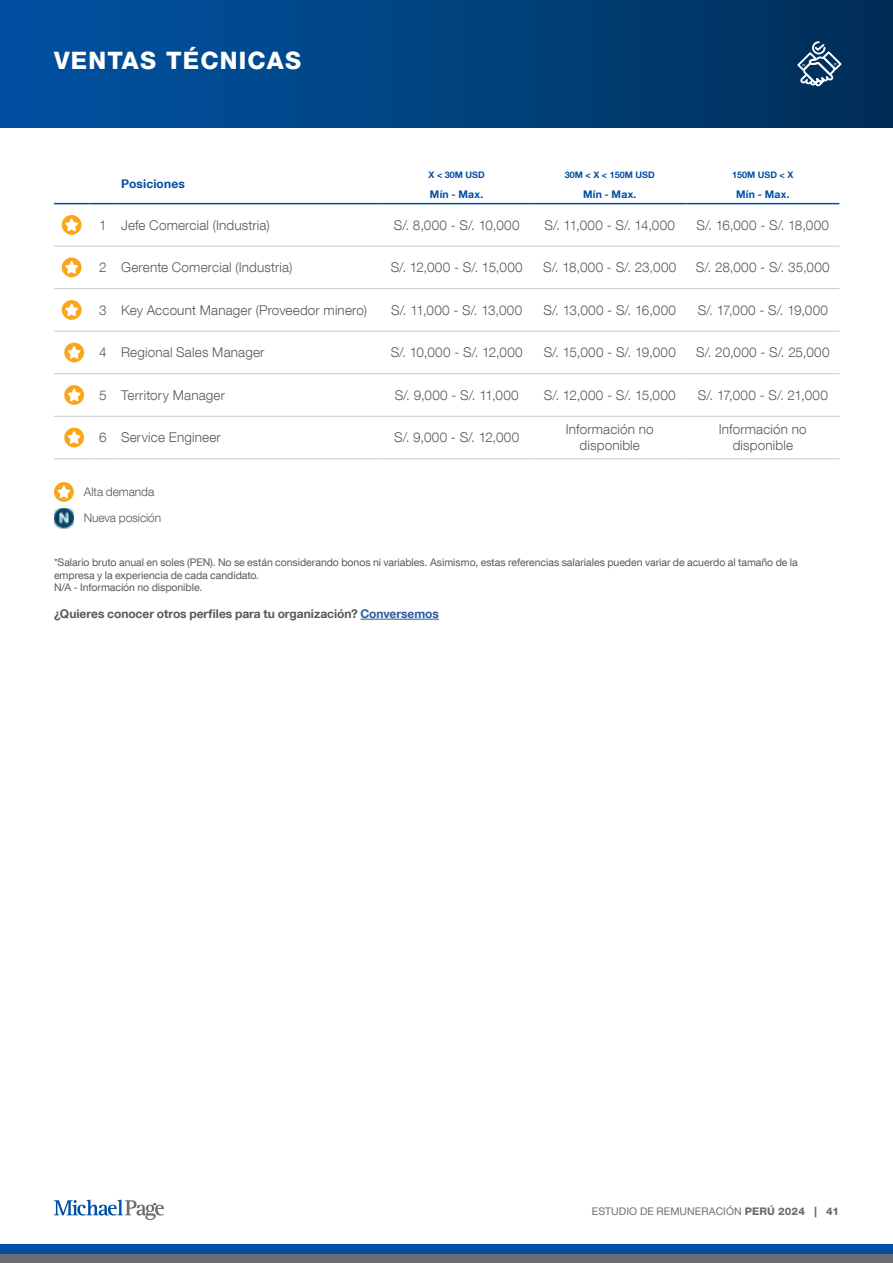
<style>
.page{position:relative;width:893px;height:1263px;background:#fff}
.page>*{position:absolute;margin:0;border:0;box-sizing:border-box;transform-origin:0 0}
.t1{font:800 24px "Helvetica Neue LT Com";letter-spacing:.05em;color:#fff}
.t2{font:300 13.5px/16.2px "Helvetica Neue LT Com";letter-spacing:.01em;color:#58595b;text-align:center}
.t3{font:700 12px "Helvetica Neue LT Com";color:#58595b}
.t4{font:300 12px/25.5px "Helvetica Neue LT Com";letter-spacing:-.01em;color:#58595b}
.t5{font:700 12px "Helvetica Neue LT Com";letter-spacing:.01em;color:#004fa3}
.t6{font:10.5px/12.6px "Helvetica Neue LT Com";letter-spacing:-.005em;color:#58595b}
.t7{font:10.5px "Helvetica Neue LT Com";letter-spacing:.01em;color:#6d6e71}
.t8{font:700 10.5px "Helvetica Neue LT Com";letter-spacing:.02em;color:#004fa3}
.t9{font:700 9px "Helvetica Neue LT Com";color:#004fa3}
.s1{color:#275c9d}
.s2{font-weight:800}
</style>
<div class="page">
<div style="left:0;top:0;width:893px;height:128px;background:linear-gradient(to right,#0053a4,#003057)"></div>
<div style="left:0;top:1253px;width:893px;height:10px;background:#6d6e71"></div>
<div style="left:0;top:1244px;width:893px;height:9px;background:#004fa3"></div>
<svg style="left:54px;top:1199px;width:110px;height:21px"></svg>
<hr style="left:361px;top:619px;width:78px;height:1px;background:#275c9d">
<hr style="left:117px;top:246px;width:263px;height:1px;background:#c7c8ca">
<hr style="left:380px;top:246px;width:153px;height:1px;background:#c7c8ca">
<hr style="left:533px;top:246px;width:153px;height:1px;background:#c7c8ca">
<hr style="left:686px;top:246px;width:153px;height:1px;background:#c7c8ca">
<hr style="left:117px;top:288px;width:263px;height:1px;background:#c7c8ca">
<hr style="left:380px;top:288px;width:153px;height:1px;background:#c7c8ca">
<hr style="left:533px;top:288px;width:153px;height:1px;background:#c7c8ca">
<hr style="left:686px;top:288px;width:153px;height:1px;background:#c7c8ca">
<hr style="left:117px;top:331px;width:263px;height:1px;background:#c7c8ca">
<hr style="left:380px;top:331px;width:153px;height:1px;background:#c7c8ca">
<hr style="left:533px;top:331px;width:153px;height:1px;background:#c7c8ca">
<hr style="left:686px;top:331px;width:153px;height:1px;background:#c7c8ca">
<hr style="left:117px;top:373px;width:263px;height:1px;background:#c7c8ca">
<hr style="left:380px;top:373px;width:153px;height:1px;background:#c7c8ca">
<hr style="left:533px;top:373px;width:153px;height:1px;background:#c7c8ca">
<hr style="left:686px;top:373px;width:153px;height:1px;background:#c7c8ca">
<hr style="left:117px;top:416px;width:263px;height:1px;background:#c7c8ca">
<hr style="left:380px;top:416px;width:153px;height:1px;background:#c7c8ca">
<hr style="left:533px;top:416px;width:153px;height:1px;background:#c7c8ca">
<hr style="left:686px;top:416px;width:153px;height:1px;background:#c7c8ca">
<hr style="left:117px;top:458px;width:263px;height:1px;background:#c7c8ca">
<hr style="left:380px;top:458px;width:153px;height:1px;background:#c7c8ca">
<hr style="left:533px;top:458px;width:153px;height:1px;background:#c7c8ca">
<hr style="left:686px;top:458px;width:153px;height:1px;background:#c7c8ca">
<hr style="left:54px;top:246px;width:35px;height:1px;background:#c7c8ca">
<svg style="left:89px;top:246px;width:28px;height:1px"></svg>
<hr style="left:54px;top:288px;width:35px;height:1px;background:#c7c8ca">
<svg style="left:89px;top:288px;width:28px;height:1px"></svg>
<hr style="left:54px;top:331px;width:35px;height:1px;background:#c7c8ca">
<svg style="left:89px;top:331px;width:28px;height:1px"></svg>
<hr style="left:54px;top:373px;width:35px;height:1px;background:#c7c8ca">
<svg style="left:89px;top:373px;width:28px;height:1px"></svg>
<hr style="left:54px;top:416px;width:35px;height:1px;background:#c7c8ca">
<svg style="left:89px;top:416px;width:28px;height:1px"></svg>
<hr style="left:54px;top:458px;width:35px;height:1px;background:#c7c8ca">
<svg style="left:89px;top:458px;width:28px;height:1px"></svg>
<hr style="left:117px;top:203px;width:263px;height:1px;background:#004fa3">
<hr style="left:380px;top:203px;width:153px;height:1px;background:#004fa3">
<hr style="left:533px;top:203px;width:153px;height:1px;background:#004fa3">
<hr style="left:686px;top:203px;width:153px;height:1px;background:#004fa3">
<hr style="left:54px;top:203px;width:35px;height:1px;background:#004fa3">
<svg style="left:89px;top:203px;width:28px;height:1px"></svg>
<svg style="left:62px;top:215px;width:20px;height:20px"></svg>
<svg style="left:62px;top:258px;width:20px;height:19px"></svg>
<svg style="left:62px;top:300px;width:20px;height:20px"></svg>
<svg style="left:64px;top:343px;width:20px;height:19px"></svg>
<svg style="left:64px;top:385px;width:20px;height:20px"></svg>
<svg style="left:64px;top:428px;width:20px;height:19px"></svg>
<svg style="left:54px;top:482px;width:20px;height:20px"></svg>
<img style="left:54px;top:508px;width:20px;height:20px">
<svg style="left:797px;top:41px;width:45px;height:45px"></svg>
<h1 class="t1" style="left:54px;top:46px;width:249px">VENTAS TÉCNICAS</h1>
<p class="t5" style="left:121px;top:176px;width:65px">Posiciones</p>
<p class="t9" style="left:429px;top:169px;width:58px">X &lt; 30M USD</p>
<p class="t9" style="left:565px;top:169px;width:91px">30M &lt; X &lt; 150M USD</p>
<p class="t9" style="left:732px;top:169px;width:63px">150M USD &lt; X</p>
<p class="t8" style="left:430px;top:188px;width:55px">Mín - Max.</p>
<p class="t8" style="left:583px;top:188px;width:55px">Mín - Max.</p>
<p class="t8" style="left:736px;top:188px;width:55px">Mín - Max.</p>
<p class="t2" style="left:99px;top:217px;width:172px">1 Jefe Comercial (Industria)</p>
<p class="t2" style="left:394px;top:217px;width:127px">S/. 8,000 - S/. 10,000</p>
<p class="t2" style="left:544px;top:217px;width:132px">S/. 11,000 - S/. 14,000</p>
<p class="t2" style="left:697px;top:217px;width:134px">S/. 16,000 - S/. 18,000</p>
<p class="t2" style="left:99px;top:259px;width:195px">2 Gerente Comercial (Industria)</p>
<p class="t2" style="left:391px;top:259px;width:133px">S/. 12,000 - S/. 15,000</p>
<p class="t2" style="left:543px;top:259px;width:135px">S/. 18,000 - S/. 23,000</p>
<p class="t2" style="left:696px;top:259px;width:135px">S/. 28,000 - S/. 35,000</p>
<p class="t2" style="left:99px;top:302px;width:269px">3 Key Account Manager (Proveedor minero)</p>
<p class="t2" style="left:391px;top:302px;width:132px">S/. 11,000 - S/. 13,000</p>
<p class="t2" style="left:544px;top:302px;width:134px">S/. 13,000 - S/. 16,000</p>
<p class="t2" style="left:698px;top:302px;width:132px">S/. 17,000 - S/. 19,000</p>
<p class="t2" style="left:99px;top:344px;width:167px">4 Regional Sales Manager</p>
<p class="t2" style="left:391px;top:344px;width:134px">S/. 10,000 - S/. 12,000</p>
<p class="t2" style="left:544px;top:344px;width:134px">S/. 15,000 - S/. 19,000</p>
<p class="t2" style="left:696px;top:344px;width:135px">S/. 20,000 - S/. 25,000</p>
<p class="t2" style="left:99px;top:387px;width:127px">5 Territory Manager</p>
<p class="t2" style="left:395px;top:387px;width:126px">S/. 9,000 - S/. 11,000</p>
<p class="t2" style="left:544px;top:387px;width:133px">S/. 12,000 - S/. 15,000</p>
<p class="t2" style="left:698px;top:387px;width:131px">S/. 17,000 - S/. 21,000</p>
<p class="t2" style="left:99px;top:429px;width:123px">6 Service Engineer</p>
<p class="t2" style="left:394px;top:429px;width:127px">S/. 9,000 - S/. 12,000</p>
<p class="t2" style="left:566px;top:421px;width:89px">Información no disponible</p>
<p class="t2" style="left:719px;top:421px;width:89px">Información no disponible</p>
<p class="t4" style="left:84px;top:479px;width:79px">Alta demanda<br>Nueva posición</p>
<p class="t6" style="left:54px;top:556px;width:745px">*Salario bruto anual en soles (PEN). No se están considerando bonos ni variables. Asimismo, estas referencias salariales pueden variar de acuerdo al tamaño de la empresa y la experiencia de cada candidato.<br>N/A - Información no disponible.</p>
<p class="t3" style="left:54px;top:606px;width:386px">¿Quieres conocer otros perfiles para tu organización? <span class="s1">Conversemos</span></p>
<p class="t7" style="left:592px;top:1205px;width:248px">ESTUDIO DE REMUNERACIÓN <span class="s2">PERÚ 2024 | 41</span></p>
</div>
